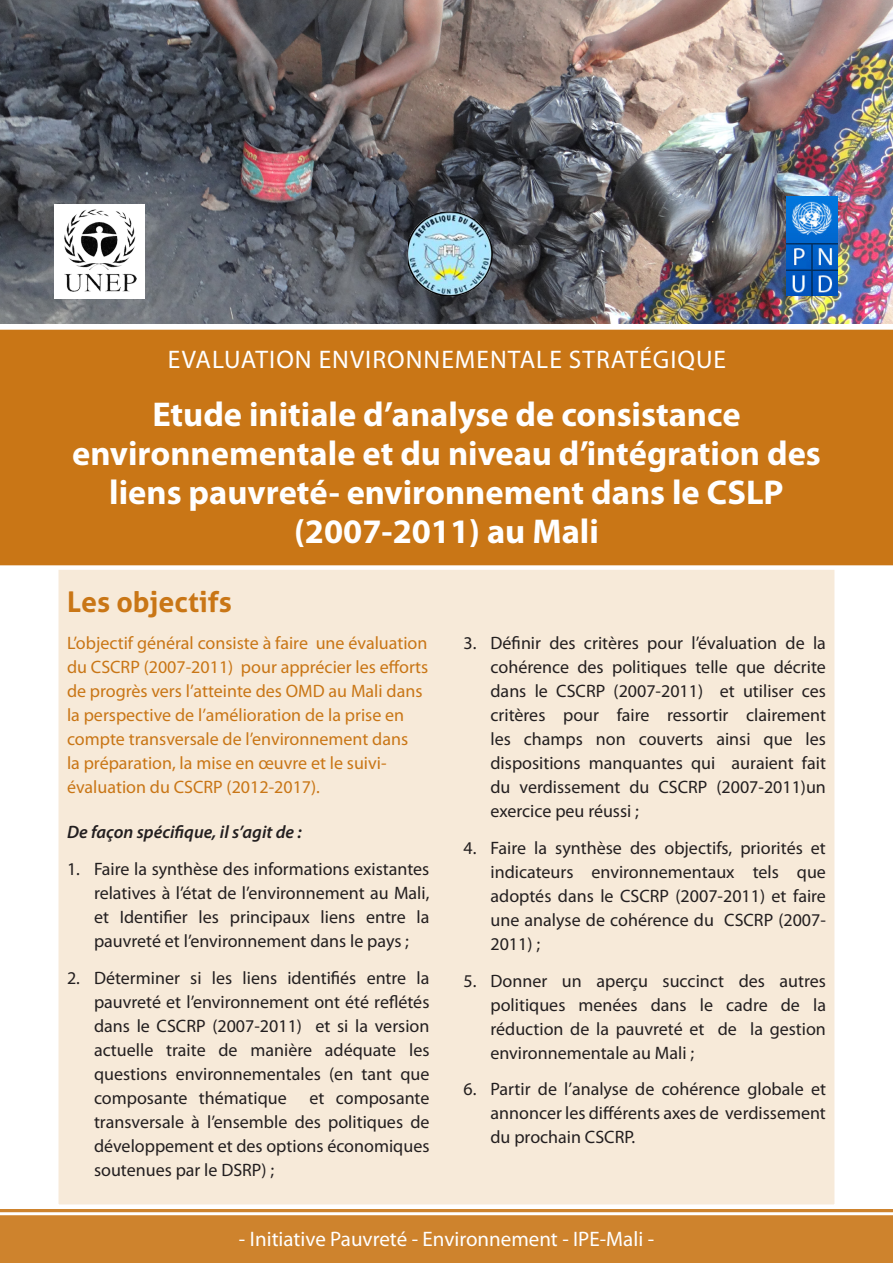
<style>
.page{position:relative;width:893px;height:1263px;background:#fff}
.page>*{position:absolute;margin:0;border:0;box-sizing:border-box;transform-origin:0 0}
.t1{font:700 34.5px/39px "Myriad Pro";color:#fff;text-align:center}
.titre{font:700 28.5px "Aller";color:#c97616}
.t2{font:25.5px "Myriad Pro";letter-spacing:.04em;color:#fff}
.t3{font:21px "Myriad Pro";color:#fff}
.puce{font:18px/24px "Myriad Pro";color:#231f20;text-align:justify}
.titre-2{font:18px/24px "Myriad Pro";color:#c97616}
.t4{font:italic 600 18px "Myriad Pro";color:#231f20}
</style>
<div class="page">
<div style="left:0;top:1209px;width:893px;height:54px;background:#ce832d"></div>
<hr style="left:0;top:1212px;width:893px;height:3px;background:#fff">
<img style="left:0;top:0;width:893px;height:324px">
<div style="left:56px;top:564px;width:781px;height:643px;background:#f7e9d7"></div>
<div style="left:54px;top:561px;width:785px;height:648px;border:4px solid #fff"></div>
<img style="left:787px;top:196px;width:50px;height:99px">
<img style="left:408px;top:211px;width:84px;height:84px">
<div style="left:54px;top:205px;width:91px;height:94px;background:#fff"></div>
<img style="left:65px;top:209px;width:72px;height:82px">
<div style="left:0;top:329px;width:893px;height:241px;background:#c97616"></div>
<p class="t2" style="left:168px;top:344px;width:560px">EVALUATION ENVIRONNEMENTALE STRATÉGIQUE</p>
<p class="t1" style="left:72px;top:394px;width:750px">Etude initiale d’analyse de consistance environnementale et du niveau d’intégration des liens pauvreté- environnement dans le CSLP</p>
<p class="t1" style="left:294px;top:511px;width:306px">(2007-2011) au Mali</p>
<p class="titre" style="left:67px;top:585px;width:166px">Les objectifs</p>
<p class="titre-2" style="left:67px;top:631px;width:363px">L’objectif général consiste à faire une évaluation du CSCRP (2007-2011) pour apprécier les efforts de progrès vers l’atteinte des OMD au Mali dans la perspective de l’amélioration de la prise en compte transversale de l’environnement dans<br>la préparation, la mise en œuvre et le suivi&shy;évaluation du CSCRP (2012-2017).</p>
<p class="t4" style="left:67px;top:821px;width:236px">De façon spécifique, il s’agit de :</p>
<p class="puce" style="left:94px;top:857px;width:337px;text-indent:-27px">1. Faire la synthèse des informations existantes relatives à l’état de l’environnement au Mali, et Identifier les principaux liens entre la pauvreté et l’environnement dans le pays ;</p>
<p class="puce" style="left:94px;top:965px;width:337px;text-indent:-27px">2. Déterminer si les liens identifiés entre la pauvreté et l’environnement ont été reflétés dans le CSCRP (2007-2011) et si la version actuelle traite de manière adéquate les questions environnementales (en tant que composante thématique</p>
<p class="puce" style="left:94px;top:1085px;width:337px;text-indent:216px">et composante transversale à l’ensemble des politiques de développement et des options économiques soutenues par le DSRP) ;</p>
<p class="puce" style="left:490px;top:631px;width:337px;text-indent:-27px">3. Définir des critères pour l’évaluation de la cohérence des politiques telle que décrite dans le CSCRP (2007-2011) et utiliser ces critères pour faire ressortir clairement les champs non couverts ainsi que les dispositions manquantes qui auraient fait du verdissement du CSCRP (2007-2011)un exercice peu réussi ;</p>
<p class="puce" style="left:490px;top:835px;width:337px;text-indent:-27px">4. Faire la synthèse des objectifs, priorités et indicateurs environnementaux tels que adoptés dans le CSCRP (2007-2011) et faire une analyse de cohérence du CSCRP (2007- 2011) ;</p>
<p class="puce" style="left:490px;top:968px;width:337px;text-indent:-27px">5. Donner un aperçu succinct des autres politiques menées dans le cadre de la réduction de la pauvreté et de la gestion environnementale au Mali ;</p>
<p class="puce" style="left:490px;top:1077px;width:337px;text-indent:-27px">6. Partir de l’analyse de cohérence globale et annoncer les différents axes de verdissement du prochain CSCRP.</p>
<p class="t3" style="left:239px;top:1226px;width:417px">- Initiative Pauvreté - Environnement - IPE-Mali -</p>
</div>
